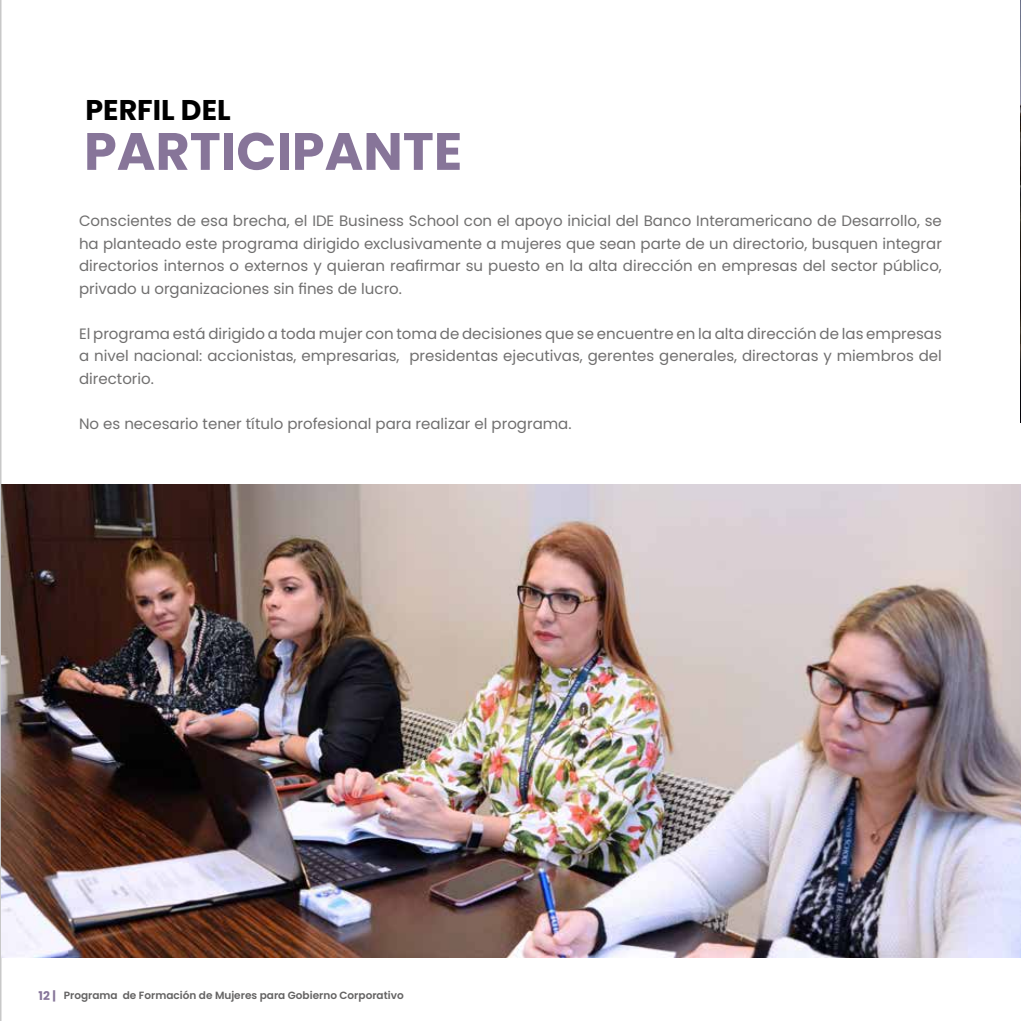
<style>
.page{position:relative;width:1021px;height:1021px;background:#fff}
.page>*{position:absolute;margin:0;border:0;box-sizing:border-box;transform-origin:0 0}
.t1{font:700 52.5px "Poppins";color:#877599}
.t2{font:700 28.5px "Poppins";color:#000}
.t3{font:15px/22.5px "Poppins";color:#706f6f;text-align:justify}
.t4{font:600 10.5px "Poppins";color:#646363}
.s1{font-weight:700;font-size:12px;color:#87769a}
</style>
<div class="page">
<hr style="left:0;top:0;width:2px;height:1020px;background:#c8c8c8">
<img style="left:2px;top:485px;width:1018px;height:472px">
<img style="left:1020px;top:0;width:1px;height:422px">
<h2 class="t2" style="left:85px;top:94px;width:147px">PERFIL DEL</h2>
<h1 class="t1" style="left:84px;top:121px;width:380px">PARTICIPANTE</h1>
<p class="t3" style="left:79px;top:210px;width:864px">Conscientes de esa brecha, el IDE Business School con el apoyo inicial del Banco Interamericano de Desarrollo, se ha planteado este programa dirigido exclusivamente a mujeres que sean parte de un directorio, busquen integrar directorios internos o externos y quieran reafirmar su puesto en la alta dirección en empresas del sector público, privado u organizaciones sin fines de lucro.</p>
<p class="t3" style="left:79px;top:322px;width:864px">El programa está dirigido a toda mujer con toma de decisiones que se encuentre en la alta dirección de las empresas a nivel nacional: accionistas, empresarias, presidentas ejecutivas, gerentes generales, directoras y miembros del directorio.</p>
<p class="t3" style="left:79px;top:412px;width:494px">No es necesario tener título profesional para realizar el programa.</p>
<p class="t4" style="left:39px;top:989px;width:367px"><span class="s1">12 |</span> Programa de Formación de Mujeres para Gobierno Corporativo</p>
</div>
